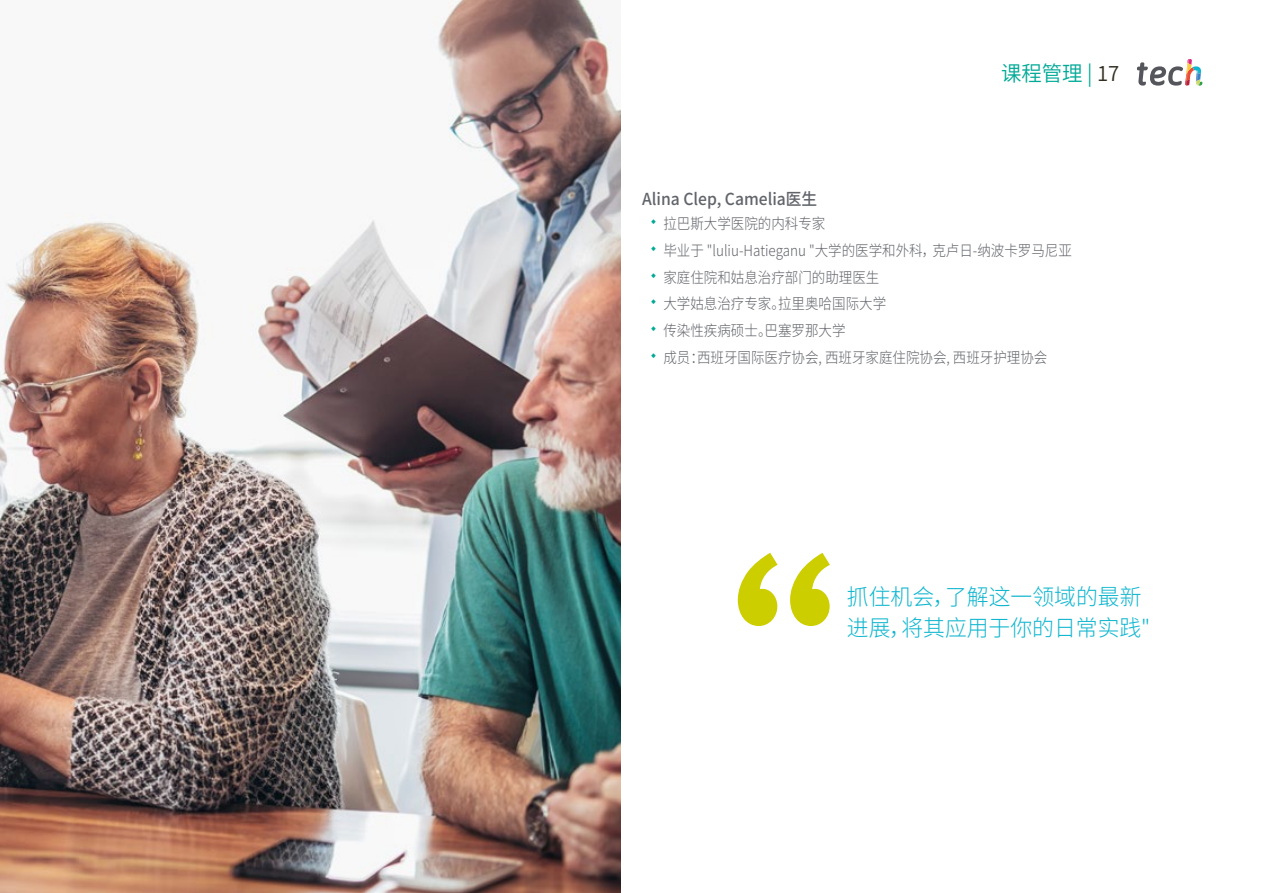
<style>
.page{position:relative;width:1263px;height:893px;background:#fff}
.page>*{position:absolute;margin:0;border:0;box-sizing:border-box;transform-origin:0 0}
.t1{font:300 22.5px/31.5px "Source Han Sans CN";color:#0fb6cf}
.t2{font:21px "Source Han Sans CN";color:#00a996}
.t3{font:500 16.5px "Source Han Sans CN";color:#61646a;scale:.95 1}
.t4{font:300 15px/26.7px "Source Han Sans CN";color:#61646a;scale:.9 1}
.s1{color:#312e20}
</style>
<div class="page">
<img style="left:0;top:0;width:621px;height:893px">
<svg style="left:1137px;top:59px;width:65px;height:27px"></svg>
<svg style="left:738px;top:553px;width:92px;height:73px"></svg>
<h2 class="t2" style="left:1001px;top:61px;width:120px">课程管理 | <span class="s1">17</span></h2>
<p class="t3" style="left:642px;top:189px;width:186px">Alina Clep, Camelia医生</p>
<p class="t4" style="left:663px;top:211px;width:455px">拉巴斯大学医院的内科专家<br>毕业于 "luliu-Hatieganu "大学的医学和外科，克卢日-纳波卡罗马尼亚家庭住院和姑息治疗部门的助理医生<br>大学姑息治疗专家。拉里奥哈国际大学<br>传染性疾病硕士。巴塞罗那大学<br>成员：西班牙国际医疗协会, 西班牙家庭住院协会, 西班牙护理协会</p>
<h1 class="t1" style="left:847px;top:581px;width:305px">抓住机会，了解这一领域的最新进展，将其应用于你的日常实践"</h1>
</div>
